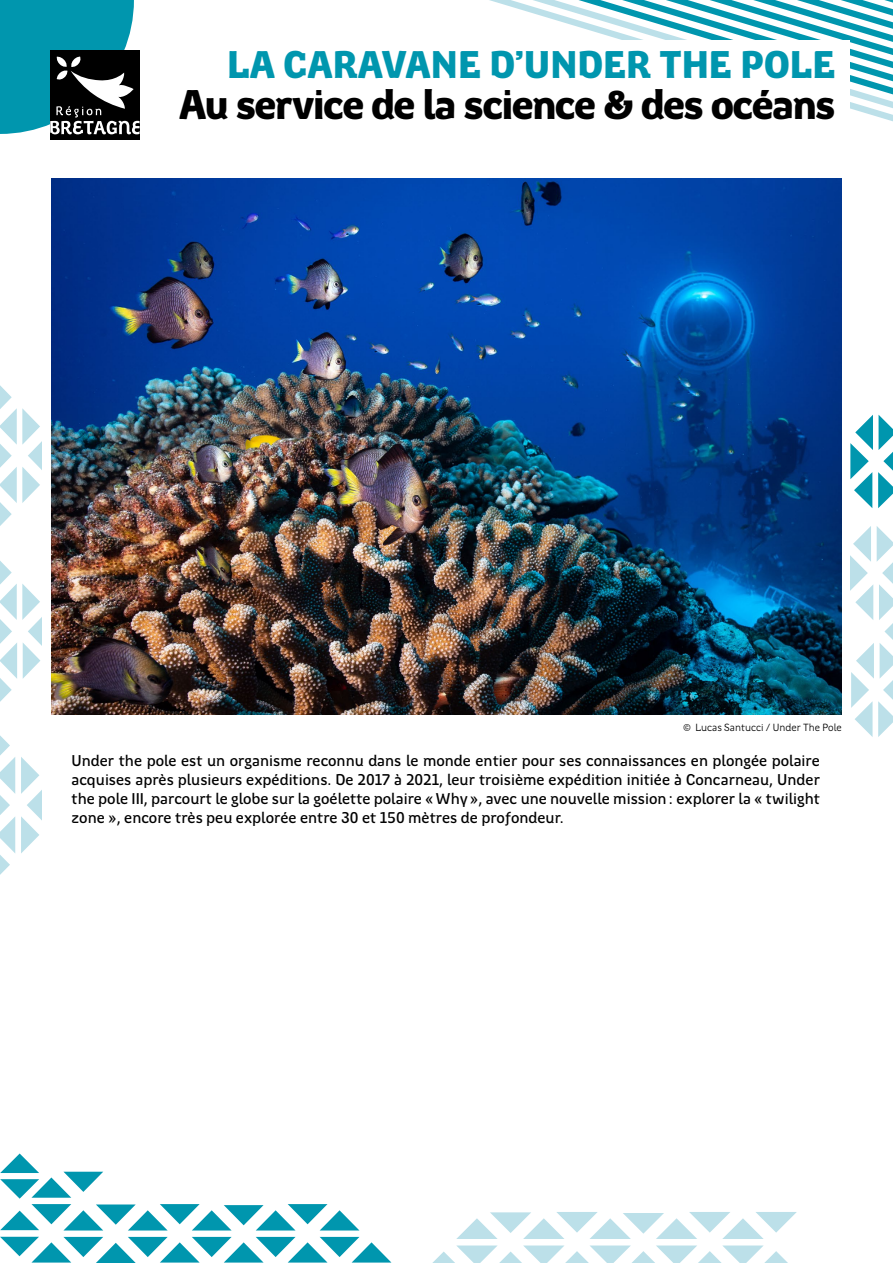
<style>
.page{position:relative;width:893px;height:1263px;background:#fff}
.page>*{position:absolute;margin:0;border:0;box-sizing:border-box;transform-origin:0 0}
.t1{font:900 42px "Region Bretagne New";letter-spacing:-.045em;color:#000}
.t2{font:900 39px "Region Bretagne New";color:#0096ae}
.t3{font:500 15.75px/18.9px "Region Bretagne New";color:#000;text-align:justify}
.t4{font:10.5px "Region Bretagne New";color:#000}
</style>
<div class="page">
<svg style="left:21px;top:757px;width:21px;height:96px"></svg>
<svg style="left:0;top:735px;width:15px;height:140px"></svg>
<svg style="left:0;top:561px;width:42px;height:141px"></svg>
<svg style="left:0;top:385px;width:42px;height:141px"></svg>
<svg style="left:456px;top:1212px;width:341px;height:27px"></svg>
<svg style="left:432px;top:1245px;width:356px;height:18px"></svg>
<svg style="left:850px;top:526px;width:43px;height:211px"></svg>
<svg style="left:850px;top:415px;width:43px;height:93px"></svg>
<svg style="left:489px;top:0;width:404px;height:122px"></svg>
<svg style="left:0;top:1237px;width:391px;height:26px"></svg>
<svg style="left:0;top:1153px;width:359px;height:77px"></svg>
<div style="left:43px;top:40px;width:807px;height:1127px;background:#fff"></div>
<div style="left:25px;top:1121px;width:18px;height:36px;background:#fff"></div>
<div style="left:50px;top:50px;width:90px;height:90px;background:#000"></div>
<svg style="left:0;top:0;width:140px;height:134px"></svg>
<img style="left:51px;top:179px;width:791px;height:535px">
<h2 class="t2" style="left:227px;top:43px;width:610px">LA CARAVANE D’UNDER THE POLE</h2>
<h1 class="t1" style="left:179px;top:81px;width:658px">Au service de la science &amp; des océans</h1>
<p class="t4" style="left:683px;top:722px;width:160px">© Lucas Santucci / Under The Pole</p>
<p class="t3" style="left:72px;top:752px;width:750px">Under the pole est un organisme reconnu dans le monde entier pour ses connaissances en plongée polaire acquises après plusieurs expéditions. De 2017 à 2021, leur troisième expédition initiée à Concarneau, Under the pole III, parcourt le globe sur la goélette polaire «Why», avec une nouvelle mission: explorer la « twilight zone », encore très peu explorée entre 30 et 150 mètres de profondeur.</p>
</div>
